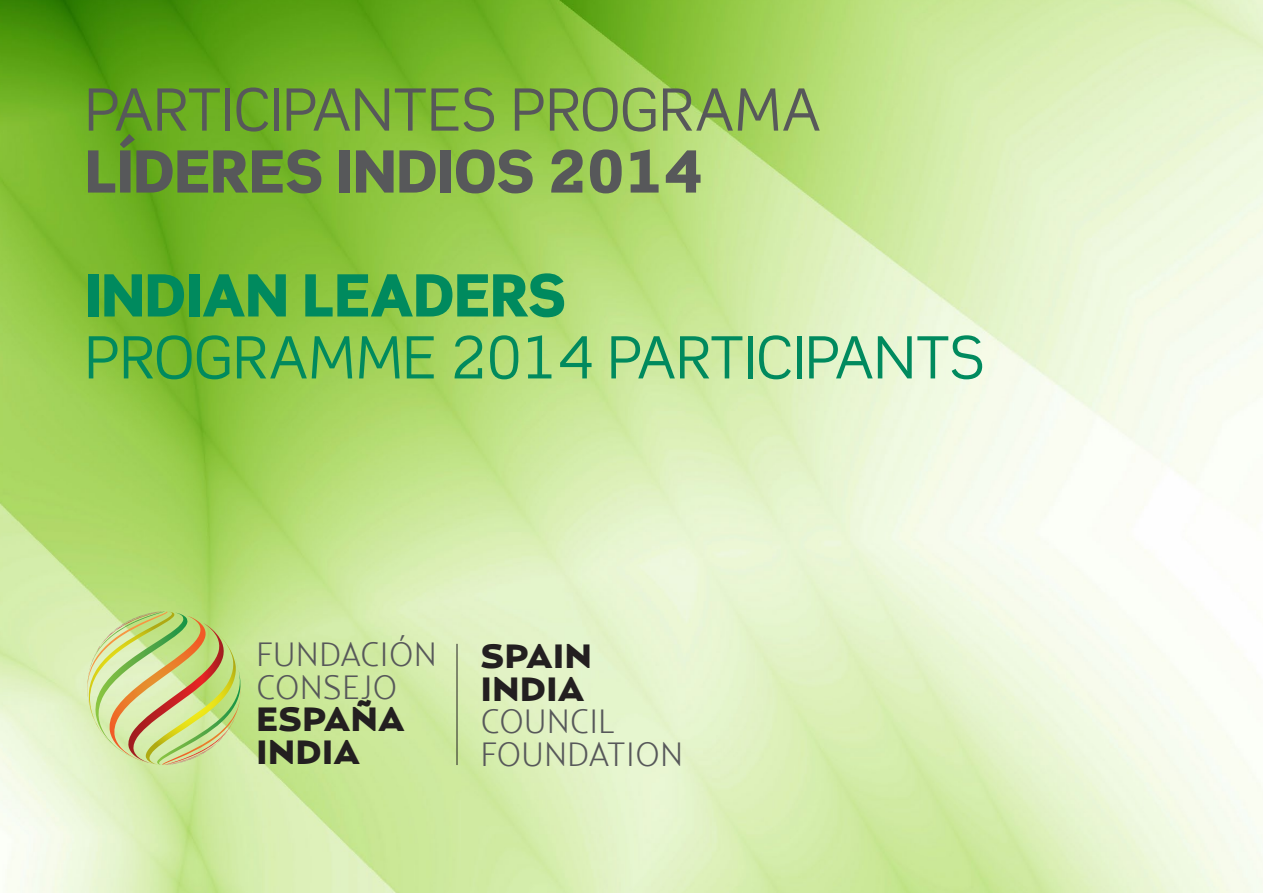
<style>
.page{position:relative;width:1263px;height:893px;background:#fff}
.page>*{position:absolute;margin:0;border:0;box-sizing:border-box;transform-origin:0 0}
.ENG_ACTIVIDAD_TEXTO{font:58.5px "Scene Std";color:#008a5e}
.ENG_ACTIVIDAD_TEXTO-2{font:58.5px "Scene Std";color:#57585a}
.ENG_ACTIVIDAD_TEXTO-3{font:900 58.5px "Scene Std";color:#57585a}
.ENG_ACTIVIDAD_TEXTO-4{font:900 58.5px "Scene Std";color:#008a5e}
.t1{font:300 33.45px/32.7px "Relay";color:#57585a}
.s1{font-family:"Relay Wide";font-weight:900;color:#231f20}
</style>
<div class="page">
<img style="left:0;top:0;width:1263px;height:893px">
<svg style="left:0;top:589px;width:317px;height:304px"></svg>
<hr style="left:457px;top:644px;width:1px;height:121px;background:#231f20">
<p class="ENG_ACTIVIDAD_TEXTO-2" style="left:85px;top:73px;width:737px">PARTICIPANTES PROGRAMA</p>
<p class="ENG_ACTIVIDAD_TEXTO-3" style="left:85px;top:134px;width:619px">LÍDERES INDIOS 2014</p>
<p class="ENG_ACTIVIDAD_TEXTO-4" style="left:85px;top:258px;width:482px">INDIAN LEADERS</p>
<p class="ENG_ACTIVIDAD_TEXTO" style="left:85px;top:321px;width:901px">PROGRAMME 2014 PARTICIPANTS</p>
<p class="t1" style="left:256px;top:637px;width:182px">FUNDACIÓN<br>CONSEJO<br><span class="s1">ESPAÑA<br>INDIA</span></p>
<p class="t1" style="left:480px;top:639px;width:204px"><span class="s1">SPAIN<br>INDIA<br></span>COUNCIL<br>FOUNDATION</p>
</div>
